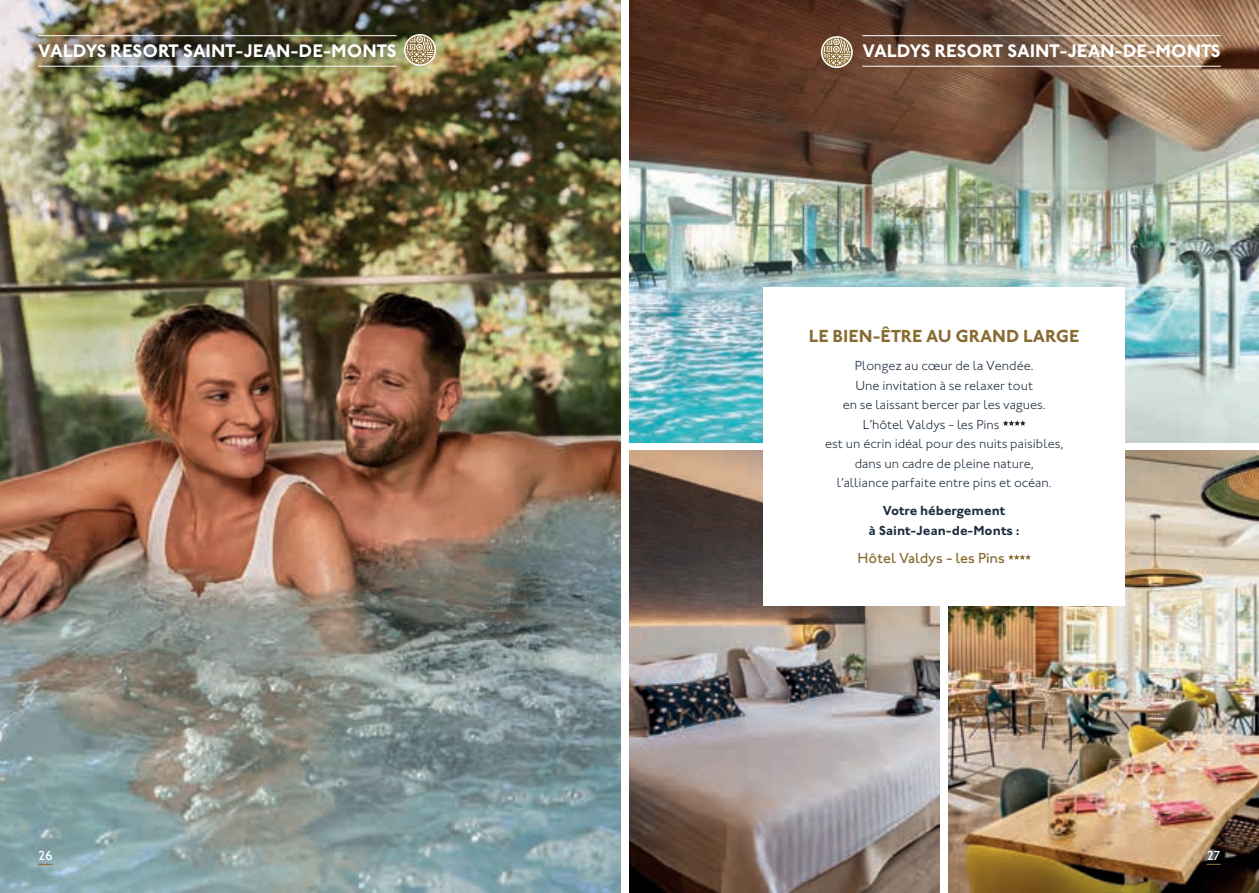
<style>
.page{position:relative;width:1259px;height:893px;background:#fff}
.page>*{position:absolute;margin:0;border:0;box-sizing:border-box;transform-origin:0 0}
.t1{font:700 18.75px "Johnston Valdys";letter-spacing:-.015em;color:#fff}
.t2{font:700 18px "Johnston Valdys";color:#896b32}
.t3{font:500 15px "Johnston Valdys";color:#896b32}
.t4{font:300 13.5px "Johnston Valdys";color:#1e2e3f}
.t5{font:700 13.5px/19.5px "Johnston Valdys";color:#1e2e3f;text-align:center}
.t6{font:500 13.5px "Johnston Valdys";color:#fff}
</style>
<div class="page">
<img style="left:629px;top:451px;width:311px;height:442px">
<img style="left:0;top:0;width:621px;height:893px">
<img style="left:948px;top:451px;width:311px;height:442px">
<img style="left:629px;top:0;width:630px;height:442px">
<div style="left:763px;top:287px;width:362px;height:319px;background:#fff"></div>
<svg style="left:1003px;top:420px;width:22px;height:6px"></svg>
<svg style="left:1008px;top:554px;width:23px;height:6px"></svg>
<div style="left:26px;top:21px;width:383px;height:60px;background:#231f20;opacity:.85"></div>
<hr style="left:38px;top:35px;width:358px;height:1px;background:#fff">
<hr style="left:38px;top:66px;width:358px;height:1px;background:#fff">
<svg style="left:404px;top:34px;width:32px;height:32px"></svg>
<svg style="left:405px;top:35px;width:30px;height:30px"></svg>
<hr style="left:862px;top:35px;width:358px;height:1px;background:#fff">
<hr style="left:862px;top:66px;width:358px;height:1px;background:#fff">
<svg style="left:821px;top:36px;width:32px;height:32px"></svg>
<svg style="left:822px;top:37px;width:30px;height:30px"></svg>
<svg style="left:38px;top:864px;width:15px;height:1px"></svg>
<svg style="left:1206px;top:864px;width:14px;height:1px"></svg>
<h1 class="t1" style="left:38px;top:40px;width:360px">VALDYS RESORT SAINT-JEAN-DE-MONTS</h1>
<h1 class="t1" style="left:862px;top:40px;width:360px">VALDYS RESORT SAINT-JEAN-DE-MONTS</h1>
<h2 class="t2" style="left:809px;top:325px;width:272px">LE BIEN-ÊTRE AU GRAND LARGE</h2>
<p class="t4" style="left:855px;top:358px;width:180px">Plongez au cœur de la Vendée.</p>
<p class="t4" style="left:855px;top:377px;width:179px">Une invitation à se relaxer tout</p>
<p class="t4" style="left:842px;top:397px;width:204px">en se laissant bercer par les vagues.</p>
<p class="t4" style="left:862px;top:416px;width:138px">L’hôtel Valdys - les Pins</p>
<p class="t4" style="left:825px;top:436px;width:239px">est un écrin idéal pour des nuits paisibles,</p>
<p class="t4" style="left:855px;top:455px;width:180px">dans un cadre de pleine nature,</p>
<p class="t4" style="left:836px;top:475px;width:217px">l’alliance parfaite entre pins et océan.</p>
<p class="t5" style="left:869px;top:501px;width:152px">Votre hébergement<br>à Saint-Jean-de-Monts :</p>
<p class="t3" style="left:857px;top:549px;width:149px">Hôtel Valdys - les Pins</p>
<p class="t6" style="left:38px;top:847px;width:16px">26</p>
<p class="t6" style="left:1206px;top:847px;width:16px">27</p>
</div>
